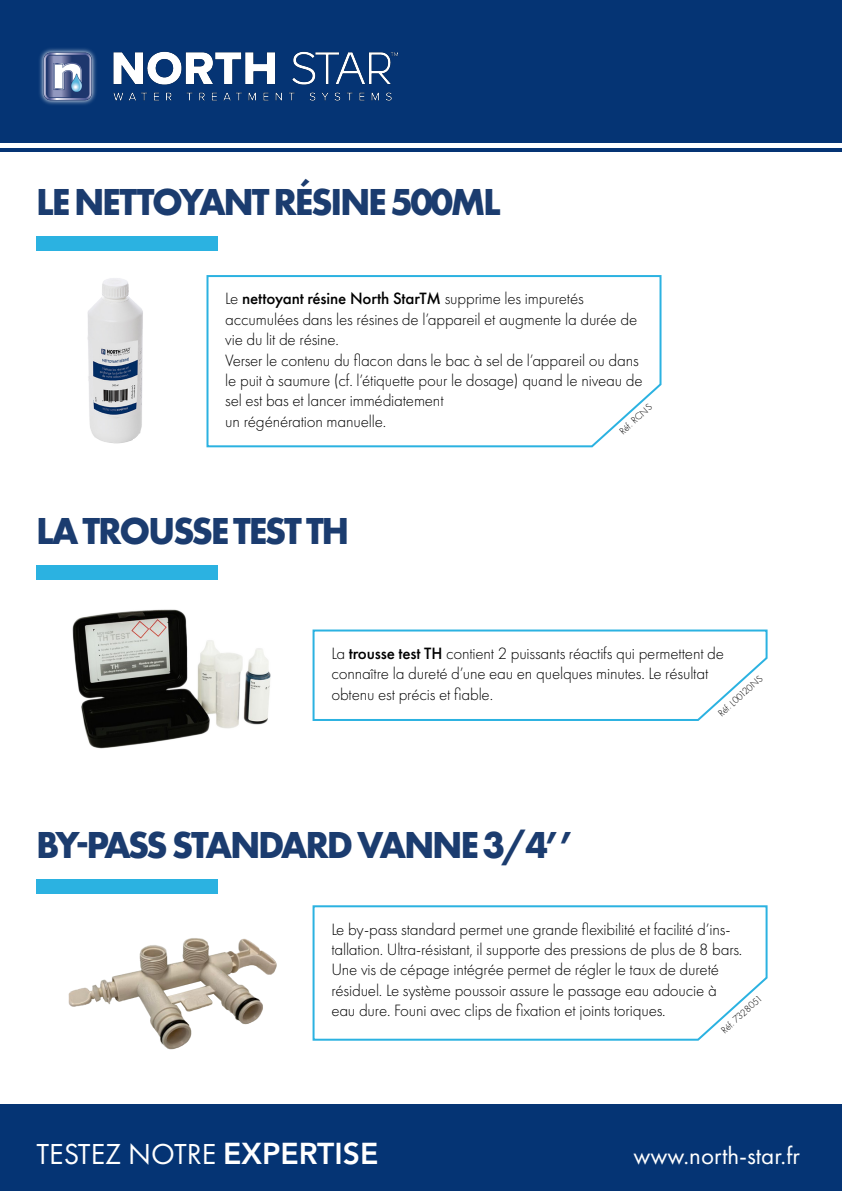
<style>
.page{position:relative;width:842px;height:1191px;background:#fff}
.page>*{position:absolute;margin:0;border:0;box-sizing:border-box;transform-origin:0 0}
.t1{font:700 39px "Futura PT";letter-spacing:-.06em;color:#1b3c6f}
.t2{font:30px "Futura PT";color:#fff}
.t3{font:25px "Futura PT";color:#fff}
.t4{font:300 17px/20.4px "Futura PT";letter-spacing:-.01em;color:#000}
.t5{font:300 10px "Futura PT";color:#000}
.s1{font-weight:500}
.s2{font-family:"Avenir LT Std";font-weight:800}
</style>
<div class="page">
<div style="left:0;top:0;width:842px;height:143px;background:#053474"></div>
<hr style="left:0;top:148px;width:842px;height:3px;background:#053474">
<img style="left:39px;top:48px;width:358px;height:57px">
<div style="left:0;top:1104px;width:842px;height:87px;background:#053474"></div>
<div style="left:36px;top:236px;width:182px;height:15px;background:#2bb2e1"></div>
<div style="left:36px;top:565px;width:182px;height:15px;background:#2bb2e1"></div>
<div style="left:36px;top:879px;width:182px;height:15px;background:#2bb2e1"></div>
<svg style="left:206px;top:275px;width:456px;height:173px"></svg>
<svg style="left:312px;top:629px;width:456px;height:92px"></svg>
<img style="left:87px;top:278px;width:56px;height:166px">
<img style="left:72px;top:609px;width:199px;height:140px">
<img style="left:68px;top:938px;width:209px;height:112px">
<svg style="left:312px;top:905px;width:456px;height:136px"></svg>
<h1 class="t1" style="left:36px;top:177px;width:466px">LE NETTOYANT RÉSINE 500ML</h1>
<p class="t4" style="left:225px;top:289px;width:419px">Le <span class="s1">nettoyant résine North StarTM</span> supprime les impuretés accumulées dans les résines de l’appareil et augmente la durée de vie du lit de résine.<br>Verser le contenu du flacon dans le bac à sel de l’appareil ou dans le puit à saumure (cf. l’étiquette pour le dosage) quand le niveau de sel est bas et lancer immédiatement<br>un régénération manuelle.</p>
<p class="t5" style="left:617px;top:428px;width:42px;rotate:-42deg">Réf. RCNS</p>
<h1 class="t1" style="left:36px;top:505px;width:315px">LA TROUSSE TEST TH</h1>
<p class="t4" style="left:331px;top:643px;width:394px">La <span class="s1">trousse test TH</span> contient 2 puissants réactifs qui permettent de connaître la dureté d’une eau en quelques minutes. Le résultat obtenu est précis et fiable.</p>
<p class="t5" style="left:716px;top:710px;width:58px;rotate:-42deg">Réf. L00120NS</p>
<h1 class="t1" style="left:36px;top:820px;width:542px">BY-PASS STANDARD VANNE 3/4’’</h1>
<p class="t4" style="left:331px;top:919px;width:412px">Le by-pass standard permet une grande flexibilité et facilité d’ins&shy;tallation. Ultra-résistant, il supporte des pressions de plus de 8 bars.<br>Une vis de cépage intégrée permet de régler le taux de dureté résiduel. Le système poussoir assure le passage eau adoucie à eau dure. Founi avec clips de fixation et joints toriques.</p>
<p class="t5" style="left:719px;top:1027px;width:53px;rotate:-42deg">Réf. 7328051</p>
<h2 class="t2" style="left:36px;top:1136px;width:343px">TESTEZ NOTRE <span class="s2">EXPERTISE</span></h2>
<h3 class="t3" style="left:633px;top:1141px;width:168px">www.north-star.fr</h3>
</div>
